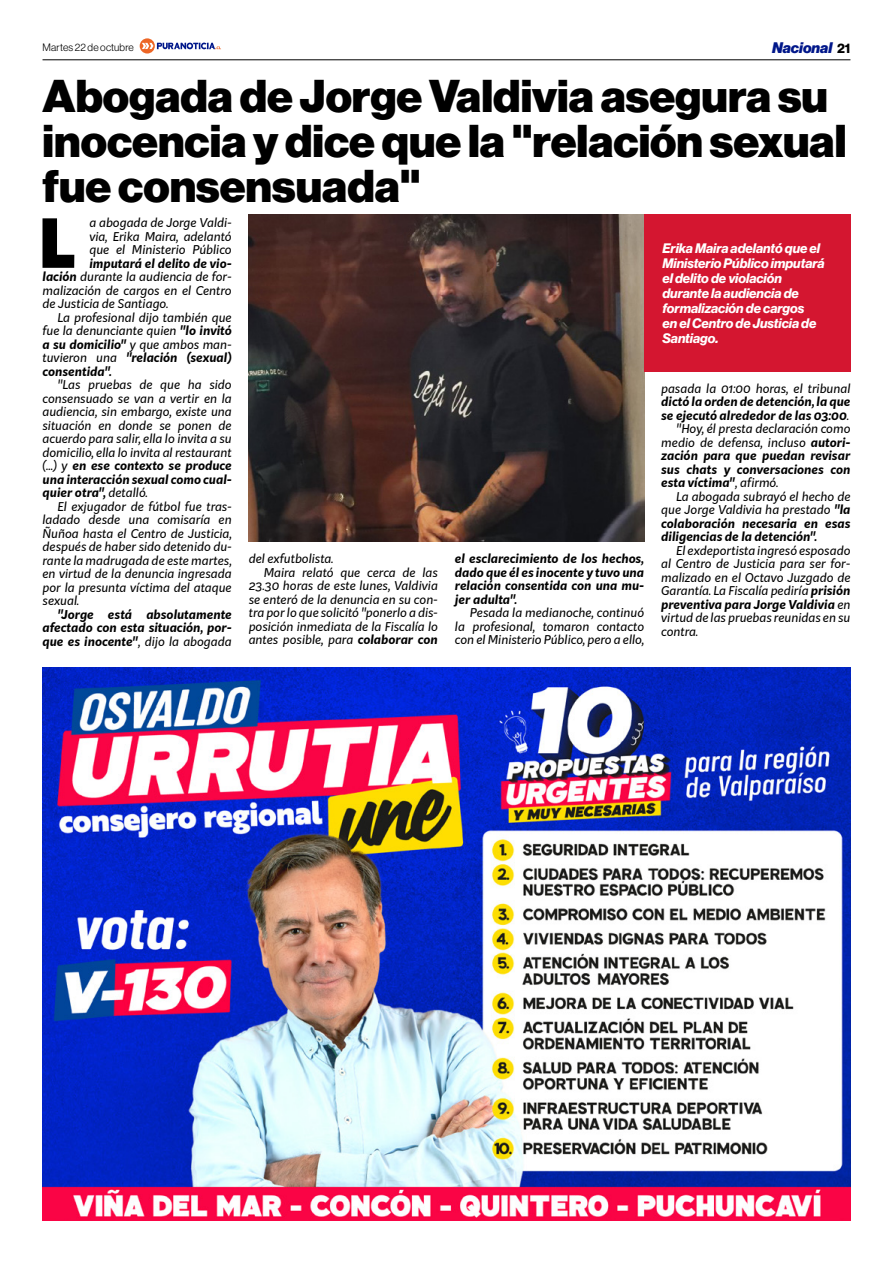
<style>
.page{position:relative;width:893px;height:1263px;background:#fff}
.page>*{position:absolute;margin:0;border:0;box-sizing:border-box;transform-origin:0 0}
.t1{font:900 66.3px "Kit Sans";color:#000}
.t2{font:45px/45px "N Haas Grotesk DS Pro 95 Blk";color:#000}
.t3{font:15px "N Haas Grotesk DS Pro 96 Blk It";color:#00178a}
.t4{font:13.5px/15px "N Haas Grotesk DS Pro 76 Bd It";color:#fff}
.t5{font:italic 12px/13.5px "Kit Sans";color:#000;text-align:justify}
.t6{font:italic 700 12px/13.5px "Kit Sans";color:#000;text-align:justify}
.t7{font:10.5px "N Haas Grotesk DS Pro 45 Lt";letter-spacing:.02em;color:#000}
.s1{font-family:"N Haas Grotesk DS Pro 75 Bd";font-size:13.5px;color:#000}
.s2{font-weight:700}
.s3{font-weight:400}
</style>
<div class="page">
<img style="left:249px;top:214px;width:395px;height:327px">
<div style="left:644px;top:214px;width:206px;height:157px;background:#d41630"></div>
<hr style="left:43px;top:59px;width:807px;height:1px;background:#000">
<svg style="left:140px;top:38px;width:81px;height:16px"></svg>
<img style="left:43px;top:668px;width:807px;height:552px">
<p class="t7" style="left:43px;top:41px;width:93px">Martes 22 de octubre</p>
<p class="t3" style="left:772px;top:39px;width:80px">Nacional <span class="s1">21</span></p>
<h2 class="t2" style="left:43px;top:74px;width:805px">Abogada de Jorge Valdivia asegura su inocencia y dice que la "relación sexual fue consensuada"</h2>
<h1 class="t1" style="left:39px;top:183px;width:39px">L</h1>
<p class="t5" style="left:89px;top:215px;width:144px">a abogada de Jorge Valdi&shy;via, Erika Maira, adelantó que el Ministerio Público</p>
<p class="t5" style="left:43px;top:256px;width:191px;text-indent:47px"><span class="s2">imputará el delito de vio&shy;lación</span> durante la audiencia de for&shy;malización de cargos en el Centro de Justicia de Santiago.</p>
<p class="t5" style="left:43px;top:310px;width:191px;text-indent:15px">La profesional dijo también que fue la denunciante quien <span class="s2">"lo invitó a su domicilio"</span> y que ambos man&shy;tuvieron una <span class="s2">"relación (sexual) consentida".</span></p>
<p class="t5" style="left:43px;top:377px;width:191px;text-indent:15px">"Las pruebas de que ha sido consensuado se van a vertir en la audiencia, sin embargo, existe una situación en donde se ponen de acuerdo para salir, ella lo invita a su domicilio, ella lo invita al restaurant (...) y <span class="s2">en ese contexto se produce una interacción sexual como cual&shy;quier otra",</span> detalló.</p>
<p class="t5" style="left:43px;top:499px;width:191px;text-indent:15px">El exjugador de fútbol fue tras&shy;ladado desde una comisaría en Ñuñoa hasta el Centro de Justicia, después de haber sido detenido du&shy;rante la madrugada de este martes, en virtud de la denuncia ingresada por la presunta víctima del ataque sexual.</p>
<p class="t6" style="left:43px;top:607px;width:191px;text-indent:15px">"Jorge está absolutamente afectado con esta situación, por&shy;que es inocente"<span class="s3">, dijo la abogada</span></p>
<p class="t5" style="left:249px;top:551px;width:87px">del exfutbolista.</p>
<p class="t5" style="left:264px;top:565px;width:176px">Maira relató que cerca de las</p>
<p class="t5" style="left:249px;top:578px;width:191px">23.30 horas de este lunes, Valdivia</p>
<p class="t5" style="left:249px;top:592px;width:191px">se enteró de la denuncia en su con-</p>
<p class="t5" style="left:249px;top:605px;width:191px">tra por lo que solicitó "ponerlo a dis-</p>
<p class="t5" style="left:249px;top:619px;width:191px">posición inmediata de la Fiscalía lo</p>
<p class="t5" style="left:249px;top:632px;width:191px">antes posible, para <span class="s2">colaborar con</span></p>
<p class="t6" style="left:455px;top:551px;width:191px">el esclarecimiento de los hechos, dado que él es inocente y tuvo una relación consentida con una mu&shy;jer adulta".</p>
<p class="t5" style="left:455px;top:605px;width:191px;text-indent:15px">Pesada la medianoche, continuó la profesional, tomaron contacto con el Ministerio Público, pero a ello,</p>
<p class="t4" style="left:662px;top:241px;width:164px">Erika Maira adelantó que el<br>Ministerio Público imputará el delito de violación durante la audiencia de formalización de cargos<br>en el Centro de Justicia de<br>Santiago.</p>
<p class="t5" style="left:661px;top:381px;width:191px">pasada la 01:00 horas, el tribunal</p>
<p class="t6" style="left:661px;top:394px;width:191px">dictó la orden de detención, la que</p>
<p class="t6" style="left:661px;top:408px;width:190px">se ejecutó alrededor de las 03:00<span class="s3">.</span></p>
<p class="t5" style="left:676px;top:421px;width:176px">"Hoy, él presta declaración como</p>
<p class="t5" style="left:661px;top:435px;width:191px">medio de defensa, incluso <span class="s2">autori-</span></p>
<p class="t6" style="left:661px;top:448px;width:191px">zación para que puedan revisar</p>
<p class="t6" style="left:661px;top:462px;width:191px">sus chats y conversaciones con</p>
<p class="t6" style="left:661px;top:475px;width:119px">esta víctima"<span class="s3">, afirmó.</span></p>
<p class="t5" style="left:676px;top:489px;width:176px">La abogada subrayó el hecho de</p>
<p class="t5" style="left:661px;top:502px;width:191px">que Jorge Valdivia ha prestado <span class="s2">"la</span></p>
<p class="t6" style="left:661px;top:516px;width:191px">colaboración necesaria en esas</p>
<p class="t6" style="left:661px;top:529px;width:158px">diligencias de la detención".</p>
<p class="t5" style="left:661px;top:543px;width:191px;text-indent:15px">El exdeportista ingresó esposado al Centro de Justicia para ser for&shy;malizado en el Octavo Juzgado de Garantía. La Fiscalía pediría <span class="s2">prisión preventiva para Jorge Valdivia</span> en virtud de las pruebas reunidas en su contra.</p>
</div>
